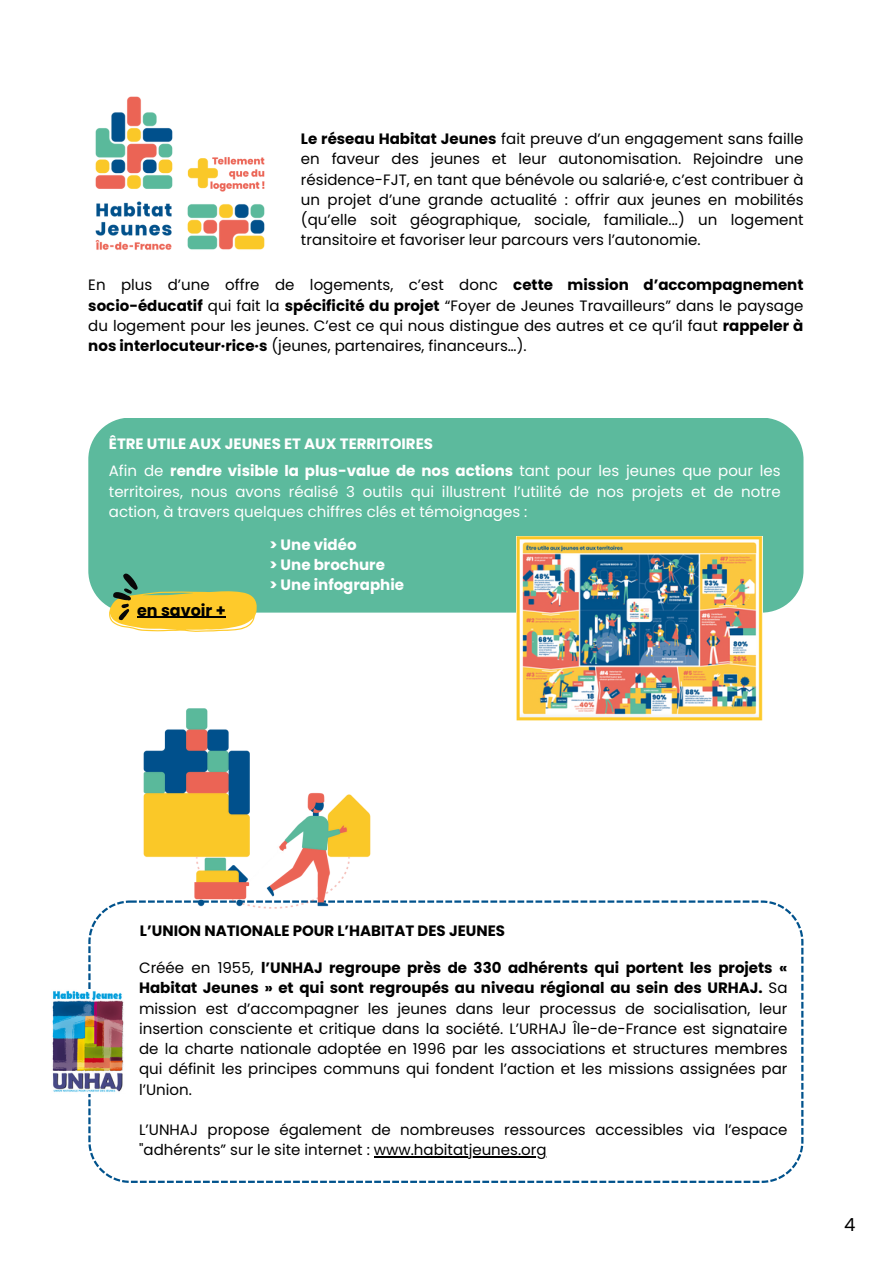
<style>
.page{position:relative;width:894px;height:1264px;background:#fff}
.page>*{position:absolute;margin:0;border:0;box-sizing:border-box;transform-origin:0 0}
.t1{font:18px "Poppins";color:#000}
.t2{font:700 15.9px "Poppins";color:#000}
.t3{font:15px/20.2px "Poppins";color:#000;text-align:justify}
.t4{font:15px/20.2px "Poppins";color:#fff;text-align:justify}
.t5{font:700 15px/20.2px "Poppins";color:#fff}
.t6{font:700 15px "Poppins";color:#000}
.s1{font-weight:700}
</style>
<div class="page">
<svg style="left:88px;top:900px;width:715px;height:282px"></svg>
<img style="left:52px;top:989px;width:74px;height:104px">
<img style="left:95px;top:96px;width:170px;height:154px">
<div style="left:88px;top:418px;width:715px;height:194px;background:#5cba9d"></div>
<svg style="left:109px;top:573px;width:147px;height:59px;background:#bec15e"></svg>
<hr style="left:137px;top:616px;width:89px;height:2px;background:#000">
<img style="left:516px;top:536px;width:245px;height:184px">
<img style="left:140px;top:708px;width:232px;height:223px">
<hr style="left:374px;top:1156px;width:172px;height:1px;background:#000">
<p class="t3" style="left:301px;top:129px;width:504px"><span class="s1">Le réseau Habitat Jeunes</span> fait preuve d’un engagement sans faille en faveur des jeunes et leur autonomisation. Rejoindre une résidence-FJT, en tant que bénévole ou salarié·e, c’est contribuer à un projet d’une grande actualité : offrir aux jeunes en mobilités (qu’elle soit géographique, sociale, familiale...) un logement transitoire et favoriser leur parcours vers l’autonomie.</p>
<p class="t3" style="left:88px;top:275px;width:716px">En plus d’une offre de logements, c’est donc <span class="s1">cette mission d’accompagnement socio-éducatif</span> qui fait la <span class="s1">spécificité du projet</span> “Foyer de Jeunes Travailleurs” dans le paysage du logement pour les jeunes. C’est ce qui nous distingue des autres et ce qu’il faut <span class="s1">rappeler à nos interlocuteur·rice·s</span> (jeunes, partenaires, financeurs…).</p>
<p class="t5" style="left:109px;top:433px;width:325px">ÊTRE UTILE AUX JEUNES ET AUX TERRITOIRES</p>
<h2 class="t4" style="left:109px;top:461px;width:673px">Afin de <span class="s1">rendre visible la plus-value de nos actions</span> tant pour les jeunes que pour les territoires, nous avons réalisé 3 outils qui illustrent l’utilité de nos projets et de notre action, à travers quelques chiffres clés et témoignages :</h2>
<p class="t5" style="left:269px;top:534px;width:136px">&gt; Une vidéo<br>&gt; Une brochure<br>&gt; Une infographie</p>
<p class="t2" style="left:137px;top:599px;width:90px">en savoir +</p>
<p class="t6" style="left:140px;top:920px;width:366px">L’UNION NATIONALE POUR L’HABITAT DES JEUNES</p>
<p class="t3" style="left:139px;top:957px;width:649px">Créée en 1955, <span class="s1">l’UNHAJ regroupe près de 330 adhérents qui portent les projets « Habitat Jeunes » et qui sont regroupés au niveau régional au sein des URHAJ.</span> Sa mission est d’accompagner les jeunes dans leur processus de socialisation, leur insertion consciente et critique dans la société. L’URHAJ Île-de-France est signataire de la charte nationale adoptée en 1996 par les associations et structures membres qui définit les principes communs qui fondent l’action et les missions assignées par l’Union.</p>
<p class="t3" style="left:139px;top:1119px;width:649px">L’UNHAJ propose également de nombreuses ressources accessibles via l’espace "adhérents” sur le site internet : www.habitatjeunes.org</p>
<h1 class="t1" style="left:843px;top:1212px;width:13px">4</h1>
</div>
